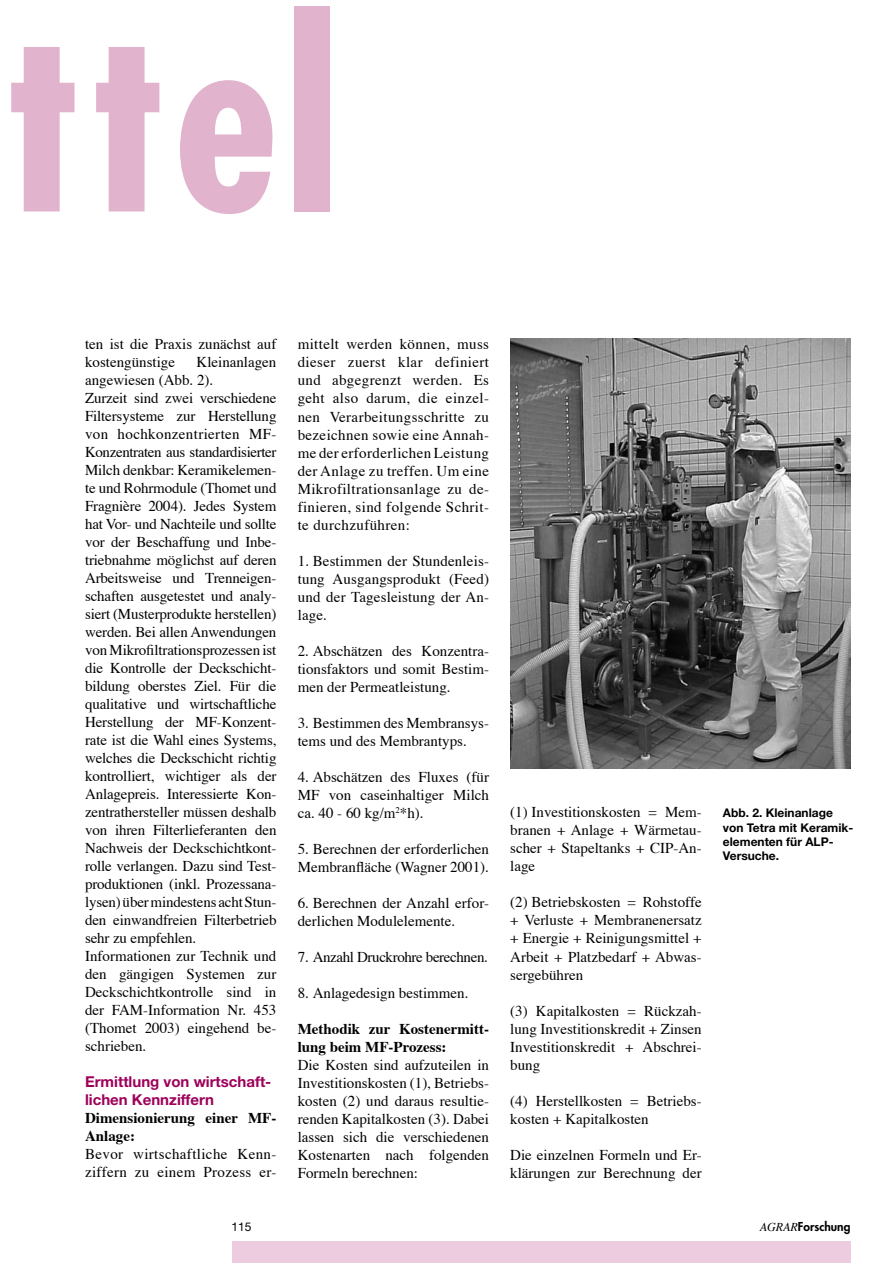
<style>
.page{position:relative;width:893px;height:1263px;background:#fff}
.page>*{position:absolute;margin:0;border:0;box-sizing:border-box;transform-origin:0 0}
.t1{font:700 condensed 255px "Futura";color:#e2b3cd}
.Texte{font:15px/18px "Times";color:#000;text-align:justify}
.Texte-2{font:700 15px/18px "Times";color:#000}
.Texte-3{font:15px/18px "Times";letter-spacing:.025em;color:#000}
.Titre_texte{font:700 15px/18px "Helvetica Neue";color:#9e005a}
.Texte-4{font:15px "Times";letter-spacing:-.025em;color:#000}
.Légende_photo{font:700 12px/14.4px "Helvetica Neue";color:#000}
.Texte-5{font:800 12px "Futura";color:#000}
.Texte-6{font:12px "Helvetica Neue";color:#000}
.s1{font-family:"Times";font-weight:400;font-style:italic}
</style>
<div class="page">
<div style="left:232px;top:1242px;width:618px;height:21px;background:#ecccde"></div>
<img style="left:510px;top:338px;width:340px;height:430px">
<h1 class="t1" style="left:4px;top:-47px;width:337px">ttel</h1>
<p class="Texte" style="left:85px;top:335px;width:193px">ten ist die Praxis zunächst auf kostengünstige</p>
<p class="Texte" style="left:85px;top:353px;width:193px;text-indent:111px">Kleinanlagen angewiesen (Abb. 2).</p>
<p class="Texte" style="left:85px;top:389px;width:193px">Zurzeit sind zwei verschiedene Filtersysteme zur Herstellung von hochkonzentrierten MF-Konzentraten aus standardisierter Milch denkbar: Keramikelemen&shy;te und Rohrmodule (Thomet und Fragnière 2004). Jedes System hat Vor- und Nachteile und sollte vor der Beschaffung und Inbe&shy;triebnahme möglichst auf deren Arbeitsweise und Trenneigen&shy;schaften ausgetestet und analy&shy;siert (Musterprodukte herstellen) werden. Bei allen Anwendungen von Mikrofiltrationsprozessen ist die Kontrolle der Deckschicht&shy;bildung oberstes Ziel. Für die qualitative und wirtschaftliche Herstellung der MF-Konzent&shy;rate ist die Wahl eines Systems, welches die Deckschicht richtig kontrolliert, wichtiger als der Anlagepreis. Interessierte Kon&shy;zentrathersteller müssen deshalb von ihren Filterlieferanten den Nachweis der Deckschichtkont&shy;rolle verlangen. Dazu sind Test&shy;produktionen (inkl. Prozessana&shy;lysen) über mindestens acht Stun&shy;den einwandfreien Filterbetrieb sehr zu empfehlen.</p>
<p class="Texte" style="left:85px;top:947px;width:193px">Informationen zur Technik und den gängigen Systemen zur Deckschichtkontrolle sind in der FAM-Information Nr. 453 (Thomet 2003) eingehend be&shy;schrieben.</p>
<p class="Titre_texte" style="left:85px;top:1072px;width:188px">Ermittlung von wirtschaft&shy;lichen Kennziffern</p>
<p class="Texte-2" style="left:85px;top:1109px;width:193px">Dimensionierung einer MF-<br>Anlage:</p>
<p class="Texte-3" style="left:85px;top:1145px;width:193px">Bevor wirtschaftliche Kenn&shy;ziffern zu einem Prozess er-</p>
<p class="Texte" style="left:298px;top:335px;width:193px">mittelt werden können, muss dieser zuerst klar definiert und abgegrenzt werden. Es geht also darum, die einzel&shy;nen Verarbeitungsschritte zu bezeichnen sowie eine Annah&shy;me der erforderlichen Leistung der Anlage zu treffen. Um eine Mikrofiltrationsanlage zu de&shy;finieren, sind folgende Schrit&shy;te durchzuführen:</p>
<p class="Texte" style="left:298px;top:551px;width:193px">1. Bestimmen der Stundenleis&shy;tung Ausgangsprodukt (Feed) und der Tagesleistung der An&shy;lage.</p>
<p class="Texte" style="left:298px;top:641px;width:193px">2. Abschätzen des Konzentra&shy;tionsfaktors und somit Bestim&shy;men der Permeatleistung.</p>
<p class="Texte" style="left:298px;top:713px;width:193px">3. Bestimmen des Membransys&shy;tems und des Membrantyps.</p>
<p class="Texte" style="left:298px;top:767px;width:193px">4. Abschätzen des Fluxes (für MF von caseinhaltiger Milch ca. 40 - 60 kg/m<sup>2</sup>*h).</p>
<p class="Texte" style="left:298px;top:839px;width:193px">5. Berechnen der erforderlichen<br>Membranfläche (Wagner 2001).</p>
<p class="Texte" style="left:298px;top:893px;width:193px">6. Berechnen der Anzahl erfor&shy;derlichen Modulelemente.</p>
<p class="Texte-4" style="left:298px;top:948px;width:192px">7. Anzahl Druckrohre berechnen.</p>
<p class="Texte" style="left:298px;top:983px;width:172px">8. Anlagedesign bestimmen.</p>
<p class="Texte-2" style="left:298px;top:1019px;width:193px">Methodik zur Kostenermitt&shy;lung beim MF-Prozess:</p>
<p class="Texte" style="left:298px;top:1055px;width:193px">Die Kosten sind aufzuteilen in Investitionskosten (1), Betriebs&shy;kosten (2) und daraus resultie&shy;renden Kapitalkosten (3). Dabei lassen sich die verschiedenen Kostenarten nach folgenden Formeln berechnen:</p>
<p class="Texte" style="left:510px;top:803px;width:193px">(1) Investitionskosten = Mem&shy;branen + Anlage + Wärmetau&shy;scher + Stapeltanks + CIP-An&shy;lage</p>
<p class="Texte" style="left:510px;top:893px;width:193px">(2) Betriebskosten = Rohstoffe + Verluste + Membranenersatz + Energie + Reinigungsmittel + Arbeit + Platzbedarf + Abwas&shy;sergebühren</p>
<p class="Texte" style="left:510px;top:1001px;width:193px">(3) Kapitalkosten = Rückzah&shy;lung Investitionskredit + Zinsen Investitionskredit + Abschrei&shy;bung</p>
<p class="Texte" style="left:510px;top:1091px;width:193px">(4) Herstellkosten = Betriebs&shy;kosten + Kapitalkosten</p>
<p class="Texte" style="left:510px;top:1145px;width:193px">Die einzelnen Formeln und Er&shy;klärungen zur Berechnung der</p>
<p class="Légende_photo" style="left:723px;top:805px;width:132px">Abb. 2. Kleinanlage von Tetra mit Keramik&shy;elementen für ALP-<br>Versuche.</p>
<p class="Texte-6" style="left:232px;top:1220px;width:22px">115</p>
<p class="Texte-5" style="left:760px;top:1219px;width:92px"><span class="s1">AGRAR</span>Forschung</p>
</div>
